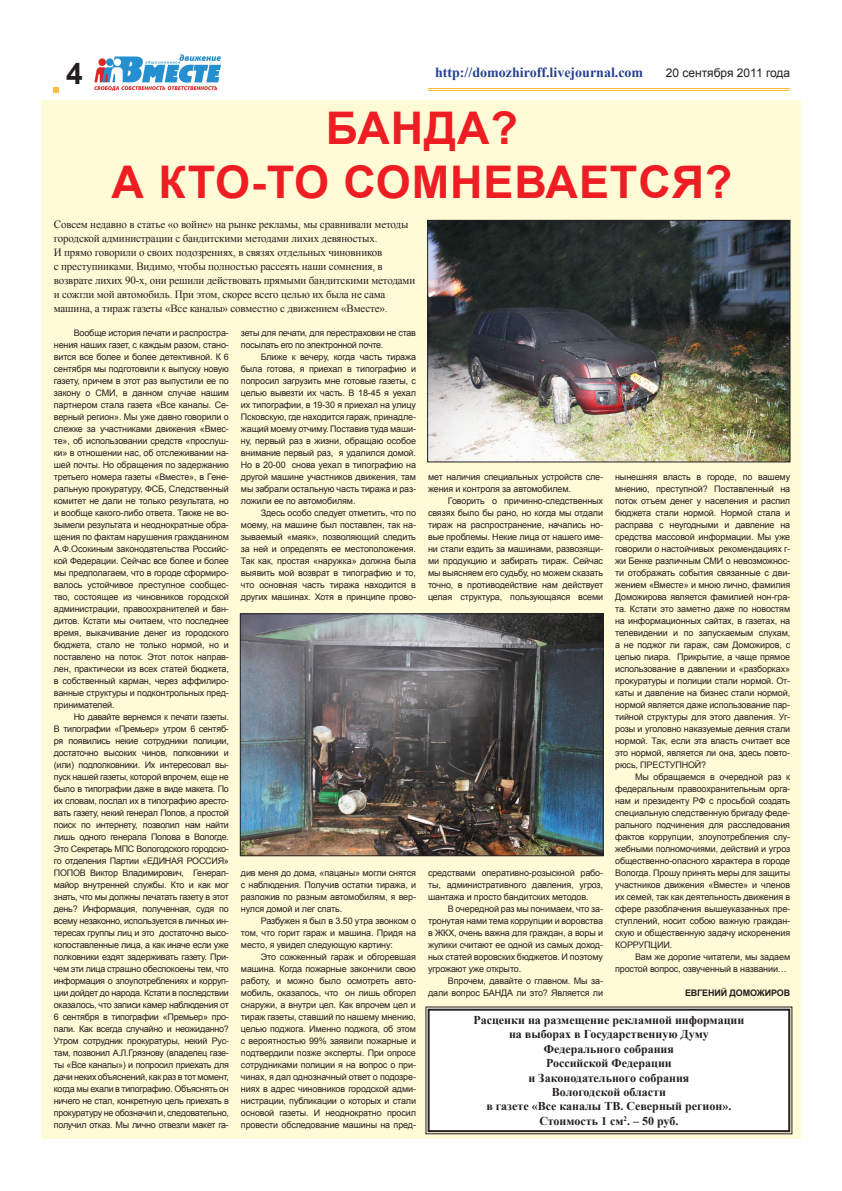
<style>
.page{position:relative;width:842px;height:1191px;background:#fff}
.page>*{position:absolute;margin:0;border:0;box-sizing:border-box;transform-origin:0 0}
.t1{font:700 45px/54px "Arial";letter-spacing:.02em;color:#ee1d23;text-align:center}
.t2{font:700 30px "Arial";color:#231f20}
.t3{font:700 14px "Times New Roman";color:#25408f}
.t4{font:700 12px/14.4px "Times New Roman";color:#231f20;text-align:center}
.t5{font:12px "Arial";color:#231f20}
.t6{font:11px/14px "Times New Roman";letter-spacing:-.015em;color:#231f20}
.t7{font:9px/12px "Arial";letter-spacing:-.015em;color:#231f20;text-align:justify}
.t8{font:700 9px "Arial";letter-spacing:-.015em;color:#231f20}
</style>
<div class="page">
<div style="left:41px;top:100px;width:760px;height:1038px;background:#fffbd6"></div>
<hr style="left:428px;top:88px;width:362px;height:1px;background:#fbbd40">
<hr style="left:428px;top:90px;width:362px;height:1px;background:#fbbd40">
<svg style="left:54px;top:87px;width:5px;height:6px"></svg>
<img style="left:95px;top:54px;width:125px;height:36px">
<img style="left:429px;top:222px;width:359px;height:238px">
<div style="left:427px;top:220px;width:363px;height:242px;border:1px solid #231f20"></div>
<img style="left:242px;top:615px;width:359px;height:239px">
<div style="left:240px;top:613px;width:363px;height:243px;border:1px solid #231f20"></div>
<div style="left:425px;top:1006px;width:367px;height:128px;background:#fff"></div>
<div style="left:428px;top:1008px;width:362px;height:124px;border:2px solid #231f20"></div>
<h2 class="t2" style="left:66px;top:53px;width:18px">4</h2>
<h3 class="t5" style="left:666px;top:65px;width:126px">20 сентября 2011 года</h3>
<h3 class="t3" style="left:435px;top:62px;width:210px">http://domozhiroff.livejournal.com</h3>
<h1 class="t1" style="left:112px;top:103px;width:622px">БАНДА?<br>А КТО-ТО СОМНЕВАЕТСЯ?</h1>
<p class="t6" style="left:54px;top:217px;width:363px">Совсем недавно в статье «о войне» на рынке рекламы, мы сравнивали методы городской администрации с бандитскими методами лихих девяностых.<br>И прямо говорили о своих подозрениях, в связях отдельных чиновников<br>с преступниками. Видимо, чтобы полностью рассеять наши сомнения, в возврате лихих 90-х, они решили действовать прямыми бандитскими методами и сожгли мой автомобиль. При этом, скорее всего целью их была не сама машина, а тираж газеты «Все каналы» совместно с движением «Вместе».</p>
<p class="t7" style="left:54px;top:327px;width:177px;text-indent:20px">Вообще история печати и распростра&shy;нения наших газет, с каждым разом, стано&shy;вится все более и более детективной. К 6 сентября мы подготовили к выпуску новую газету, причем в этот раз выпустили ее по закону о СМИ, в данном случае нашим партнером стала газета «Все каналы. Се&shy;верный регион». Мы уже давно говорили о слежке за участниками движения «Вмес&shy;те», об использовании средств «прослуш&shy;ки» в отношении нас, об отслеживании на&shy;шей почты. Но обращения по задержанию третьего номера газеты «Вместе», в Гене&shy;ральную прокуратуру, ФСБ, Следственный комитет не дали не только результата, но и вообще какого-либо ответа. Также не во&shy;зымели результата и неоднократные обра&shy;щения по фактам нарушения гражданином А.Ф.Осокиным законодательства Российс&shy;кой Федерации. Сейчас все более и более мы предполагаем, что в городе сформиро&shy;валось устойчивое преступное сообщес&shy;тво, состоящее из чиновников городской администрации, правоохранителей и бан&shy;дитов. Кстати мы считаем, что последнее время, выкачивание денег из городского бюджета, стало не только нормой, но и поставлено на поток. Этот поток направ&shy;лен, практически из всех статей бюджета, в собственный карман, через аффилиро&shy;ванные структуры и подконтрольных пред&shy;принимателей.</p>
<p class="t7" style="left:54px;top:711px;width:177px;text-indent:20px">Но давайте вернемся к печати газеты.<br>В типографии «Премьер» утром 6 сентяб&shy;ря появились некие сотрудники полиции, достаточно высоких чинов, полковники и (или) подполковники. Их интересовал вы&shy;пуск нашей газеты, которой впрочем, еще не было в типографии даже в виде макета. По их словам, послал их в типографию аресто&shy;вать газету, некий генерал Попов, а простой поиск по интернету, позволил нам найти лишь одного генерала Попова в Вологде.<br>Это Секретарь МПС Вологодского городско&shy;го отделения Партии «ЕДИНАЯ РОССИЯ» ПОПОВ Виктор Владимирович, Генерал&shy;майор внутренней службы. Кто и как мог знать, что мы должны печатать газету в этот день? Информация, полученная, судя по всему незаконно, используется в личных ин&shy;тересах группы лиц и это достаточно высо&shy;копоставленные лица, а как иначе если уже полковники ездят задерживать газету. При&shy;чем эти лица страшно обеспокоены тем, что информация о злоупотреблениях и корруп&shy;ции дойдет до народа. Кстати в последствии оказалось, что записи камер наблюдения от 6 сентября в типографии «Премьер» про&shy;пали. Как всегда случайно и неожиданно?<br>Утром сотрудник прокуратуры, некий Рус&shy;там, позвонил А.Л.Грязнову (владелец газе&shy;ты «Все каналы») и попросил приехать для дачи неких объяснений, как раз в тот момент, когда мы ехали в типографию. Объяснять он ничего не стал, конкретную цель приехать в прокуратуру не обозначил и, следовательно, получил отказ. Мы лично отвезли макет га-</p>
<p class="t7" style="left:241px;top:327px;width:177px">зеты для печати, для перестраховки не став посылать его по электронной почте.</p>
<p class="t7" style="left:241px;top:351px;width:177px;text-indent:20px">Ближе к вечеру, когда часть тиража была готова, я приехал в типографию и попросил загрузить мне готовые газеты, с целью вывезти их часть. В 18-45 я уехал их типографии, в 19-30 я приехал на улицу Псковскую, где находится гараж, принадле&shy;жащий моему отчиму. Поставив туда маши&shy;ну, первый раз в жизни, обращаю особое внимание первый раз, я удалился домой.<br>Но в 20-00 снова уехал в типографию на другой машине участников движения, там мы забрали остальную часть тиража и раз&shy;ложили ее по автомобилям.</p>
<p class="t7" style="left:241px;top:507px;width:177px;text-indent:20px">Здесь особо следует отметить, что по моему, на машине был поставлен, так на&shy;зываемый «маяк», позволяющий следить за ней и определять ее местоположения.<br>Так как, простая «наружка» должна была выявить мой возврат в типографию и то, что основная часть тиража находится в других машинах. Хотя в принципе прово-</p>
<p class="t7" style="left:241px;top:867px;width:177px">див меня до дома, «пацаны» могли снятся с наблюдения. Получив остатки тиража, и разложив по разным автомобилям, я вер&shy;нулся домой и лег спать.</p>
<p class="t7" style="left:241px;top:915px;width:177px;text-indent:20px">Разбужен я был в 3.50 утра звонком о том, что горит гараж и машина. Придя на место, я увидел следующую картину:</p>
<p class="t7" style="left:241px;top:951px;width:177px;text-indent:20px">Это сожженный гараж и обгоревшая машина. Когда пожарные закончили свою работу, и можно было осмотреть авто&shy;мобиль, оказалось, что он лишь обгорел снаружи, а внутри цел. Как впрочем цел и тираж газеты, ставший по нашему мнению, целью поджога. Именно поджога, об этом с вероятностью 99% заявили пожарные и подтвердили позже эксперты. При опросе сотрудниками полиции я на вопрос о при&shy;чинах, я дал однозначный ответ о подозре&shy;ниях в адрес чиновников городской адми&shy;нистрации, публикации о которых и стали основой газеты. И неоднократно просил провести обследование машины на пред-</p>
<p class="t7" style="left:428px;top:471px;width:177px">мет наличия специальных устройств сле&shy;жения и контроля за автомобилем.</p>
<p class="t7" style="left:428px;top:495px;width:177px;text-indent:20px">Говорить о причинно-следственных связях было бы рано, но когда мы отдали тираж на распространение, начались но&shy;вые проблемы. Некие лица от нашего име&shy;ни стали ездить за машинами, развозящи&shy;ми продукцию и забирать тираж. Сейчас мы выясняем его судьбу, но можем сказать точно, в противодействие нам действует целая структура, пользующаяся всеми</p>
<p class="t7" style="left:428px;top:867px;width:177px">средствами оперативно-розыскной рабо&shy;ты, административного давления, угроз, шантажа и просто бандитских методов.</p>
<p class="t7" style="left:428px;top:903px;width:177px;text-indent:20px">В очередной раз мы понимаем, что за&shy;тронутая нами тема коррупции и воровства в ЖКХ, очень важна для граждан, а воры и жулики считают ее одной из самых доход&shy;ных статей воровских бюджетов. И поэтому угрожают уже открыто.</p>
<p class="t7" style="left:428px;top:975px;width:177px;text-align:right">Впрочем, давайте о главном. Мы за&shy;дали вопрос БАНДА ли это? Является ли</p>
<p class="t7" style="left:615px;top:471px;width:177px">нынешняя власть в городе, по вашему мнению, преступной? Поставленный на поток отъем денег у населения и распил бюджета стали нормой. Нормой стала и расправа с неугодными и давление на средства массовой информации. Мы уже говорили о настойчивых рекомендациях г&shy;жи Бенке различным СМИ о невозможнос&shy;ти отображать события связанные с дви&shy;жением «Вместе» и мною лично, фамилия Доможирова является фамилией нон-гра&shy;та. Кстати это заметно даже по новостям на информационных сайтах, в газетах, на телевидении и по запускаемым слухам, а не поджог ли гараж, сам Доможиров, с целью пиара. Прикрытие, а чаще прямое использование в давлении и «разборках» прокуратуры и полиции стали нормой. От&shy;каты и давление на бизнес стали нормой, нормой является даже использование пар&shy;тийной структуры для этого давления. Уг&shy;розы и уголовно наказуемые деяния стали нормой. Так, если эта власть считает все это нормой, является ли она, здесь повто&shy;рюсь, ПРЕСТУПНОЙ?</p>
<p class="t7" style="left:615px;top:771px;width:177px;text-indent:20px">Мы обращаемся в очередной раз к федеральным правоохранительным орга&shy;нам и президенту РФ с просьбой создать специальную следственную бригаду феде&shy;рального подчинения для расследования фактов коррупции, злоупотребления слу&shy;жебными полномочиями, действий и угроз общественно-опасного характера в городе Вологда. Прошу принять меры для защиты участников движения «Вместе» и членов их семей, так как деятельность движения в сфере разоблачения вышеуказанных пре&shy;ступлений, носит собою важную граждан&shy;скую и общественную задачу искоренения КОРРУПЦИИ.</p>
<p class="t7" style="left:615px;top:951px;width:177px;text-indent:20px">Вам же дорогие читатели, мы задаем простой вопрос, озвученный в названии…</p>
<p class="t8" style="left:685px;top:987px;width:107px">ЕВГЕНИЙ ДОМОЖИРОВ</p>
<p class="t4" style="left:473px;top:1012px;width:273px">Расценки на размещение рекламной информации на выборах в Государственную Думу<br>Федерального собрания<br>Российской Федерации<br>и Законодательного собрания<br>Вологодской области<br>в газете «Все каналы ТВ. Северный регион».<br>Стоимость 1 см<sup>2</sup>. – 50 руб.</p>
</div>
